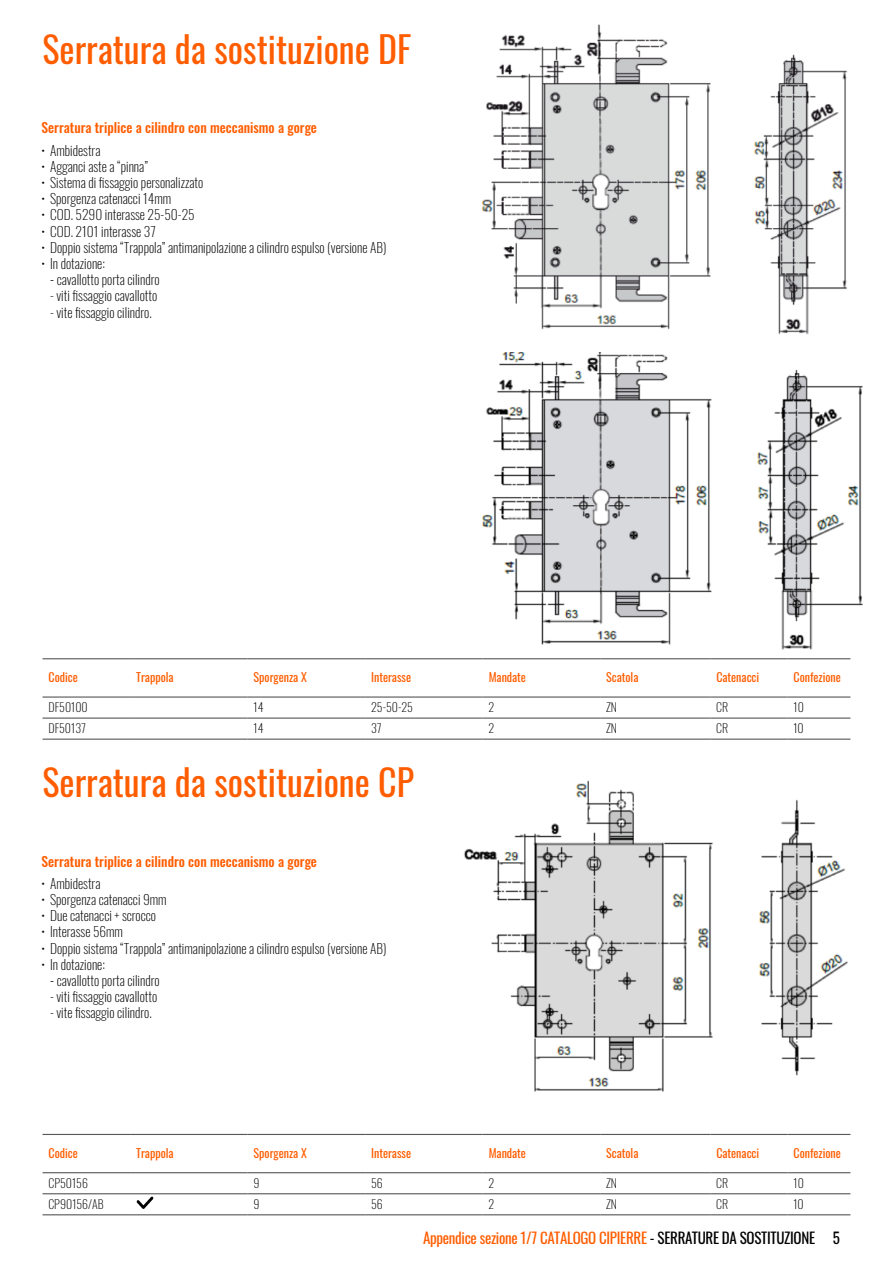
<style>
.page{position:relative;width:893px;height:1263px;background:#fff}
.page>*{position:absolute;margin:0;border:0;box-sizing:border-box;transform-origin:0 0}
.t1{font:36px "Oswald";color:#ff5d00}
.t2{font:15px "Oswald";letter-spacing:-.02em;color:#ff5d00}
.t3{font:200 13.5px "Oswald";color:#000}
.t4{font:500 13.5px "Oswald";color:#ff5d00}
.t5{font:12px "Oswald";color:#ff5d00}
.t6{font:200 12px "Oswald";color:#000}
.s1{font-weight:300}
.s2{color:#000}
</style>
<div class="page">
<img style="left:463px;top:780px;width:385px;height:312px">
<img style="left:482px;top:352px;width:381px;height:298px">
<img style="left:481px;top:24px;width:366px;height:311px">
<hr style="left:43px;top:658px;width:87px;height:1px;background:#575756">
<hr style="left:130px;top:658px;width:118px;height:1px;background:#575756">
<hr style="left:248px;top:658px;width:117px;height:1px;background:#575756">
<hr style="left:365px;top:658px;width:118px;height:1px;background:#575756">
<hr style="left:483px;top:658px;width:117px;height:1px;background:#575756">
<hr style="left:600px;top:658px;width:110px;height:1px;background:#575756">
<hr style="left:710px;top:658px;width:77px;height:1px;background:#575756">
<hr style="left:787px;top:658px;width:63px;height:1px;background:#575756">
<hr style="left:43px;top:696px;width:87px;height:2px;background:#575756">
<hr style="left:130px;top:696px;width:118px;height:2px;background:#575756">
<hr style="left:248px;top:696px;width:117px;height:2px;background:#575756">
<hr style="left:365px;top:696px;width:118px;height:2px;background:#575756">
<hr style="left:483px;top:696px;width:117px;height:2px;background:#575756">
<hr style="left:600px;top:696px;width:110px;height:2px;background:#575756">
<hr style="left:710px;top:696px;width:77px;height:2px;background:#575756">
<hr style="left:787px;top:696px;width:63px;height:2px;background:#575756">
<hr style="left:43px;top:738px;width:87px;height:2px;background:#575756">
<hr style="left:130px;top:738px;width:118px;height:2px;background:#575756">
<hr style="left:248px;top:738px;width:117px;height:2px;background:#575756">
<hr style="left:365px;top:738px;width:118px;height:2px;background:#575756">
<hr style="left:483px;top:738px;width:117px;height:2px;background:#575756">
<hr style="left:600px;top:738px;width:110px;height:2px;background:#575756">
<hr style="left:710px;top:738px;width:77px;height:2px;background:#575756">
<hr style="left:787px;top:738px;width:63px;height:2px;background:#575756">
<hr style="left:43px;top:717px;width:87px;height:2px;background:#575756">
<hr style="left:130px;top:717px;width:118px;height:2px;background:#575756">
<hr style="left:248px;top:717px;width:117px;height:2px;background:#575756">
<hr style="left:365px;top:717px;width:118px;height:2px;background:#575756">
<hr style="left:483px;top:717px;width:117px;height:2px;background:#575756">
<hr style="left:600px;top:717px;width:110px;height:2px;background:#575756">
<hr style="left:710px;top:717px;width:77px;height:2px;background:#575756">
<hr style="left:787px;top:717px;width:63px;height:2px;background:#575756">
<hr style="left:43px;top:1134px;width:87px;height:1px;background:#575756">
<hr style="left:130px;top:1134px;width:118px;height:1px;background:#575756">
<hr style="left:248px;top:1134px;width:117px;height:1px;background:#575756">
<hr style="left:365px;top:1134px;width:118px;height:1px;background:#575756">
<hr style="left:483px;top:1134px;width:117px;height:1px;background:#575756">
<hr style="left:600px;top:1134px;width:110px;height:1px;background:#575756">
<hr style="left:710px;top:1134px;width:77px;height:1px;background:#575756">
<hr style="left:787px;top:1134px;width:63px;height:1px;background:#575756">
<hr style="left:43px;top:1172px;width:87px;height:1px;background:#575756">
<hr style="left:130px;top:1172px;width:118px;height:1px;background:#575756">
<hr style="left:248px;top:1172px;width:117px;height:1px;background:#575756">
<hr style="left:365px;top:1172px;width:118px;height:1px;background:#575756">
<hr style="left:483px;top:1172px;width:117px;height:1px;background:#575756">
<hr style="left:600px;top:1172px;width:110px;height:1px;background:#575756">
<hr style="left:710px;top:1172px;width:77px;height:1px;background:#575756">
<hr style="left:787px;top:1172px;width:63px;height:1px;background:#575756">
<hr style="left:43px;top:1214px;width:87px;height:1px;background:#575756">
<hr style="left:130px;top:1214px;width:118px;height:1px;background:#575756">
<hr style="left:248px;top:1214px;width:117px;height:1px;background:#575756">
<hr style="left:365px;top:1214px;width:118px;height:1px;background:#575756">
<hr style="left:483px;top:1214px;width:117px;height:1px;background:#575756">
<hr style="left:600px;top:1214px;width:110px;height:1px;background:#575756">
<hr style="left:710px;top:1214px;width:77px;height:1px;background:#575756">
<hr style="left:787px;top:1214px;width:63px;height:1px;background:#575756">
<hr style="left:43px;top:1193px;width:87px;height:1px;background:#575756">
<hr style="left:130px;top:1193px;width:118px;height:1px;background:#575756">
<hr style="left:248px;top:1193px;width:117px;height:1px;background:#575756">
<hr style="left:365px;top:1193px;width:118px;height:1px;background:#575756">
<hr style="left:483px;top:1193px;width:117px;height:1px;background:#575756">
<hr style="left:600px;top:1193px;width:110px;height:1px;background:#575756">
<hr style="left:710px;top:1193px;width:77px;height:1px;background:#575756">
<hr style="left:787px;top:1193px;width:63px;height:1px;background:#575756">
<svg style="left:137px;top:1196px;width:16px;height:13px"></svg>
<h1 class="t1" style="left:43px;top:18px;width:370px">Serratura da sostituzione DF</h1>
<p class="t4" style="left:42px;top:121px;width:277px">Serratura triplice a cilindro con meccanismo a gorge</p>
<p class="t3" style="left:42px;top:138px;width:60px">• Ambidestra</p>
<p class="t3" style="left:42px;top:154px;width:108px">• Agganci aste a “pinna”</p>
<p class="t3" style="left:42px;top:171px;width:163px">• Sistema di fissaggio personalizzato</p>
<p class="t3" style="left:42px;top:187px;width:131px">• Sporgenza catenacci 14mm</p>
<p class="t3" style="left:42px;top:203px;width:155px">• COD. 5290 interasse 25-50-25</p>
<p class="t3" style="left:42px;top:219px;width:116px">• COD. 2101 interasse 37</p>
<p class="t3" style="left:42px;top:235px;width:346px">• Doppio sistema “Trappola” antimanipolazione a cilindro espulso (versione AB)</p>
<p class="t3" style="left:42px;top:252px;width:65px">• In dotazione:</p>
<p class="t3" style="left:50px;top:268px;width:111px"><span class="s1">-</span> cavallotto porta cilindro</p>
<p class="t3" style="left:50px;top:284px;width:109px">- viti fissaggio cavallotto</p>
<p class="t3" style="left:50px;top:300px;width:103px">- vite fissaggio cilindro.</p>
<p class="t5" style="left:49px;top:667px;width:31px">Codice</p>
<p class="t5" style="left:136px;top:667px;width:39px">Trappola</p>
<p class="t5" style="left:254px;top:667px;width:55px">Sporgenza X</p>
<p class="t5" style="left:371px;top:667px;width:41px">Interasse</p>
<p class="t5" style="left:489px;top:667px;width:39px">Mandate</p>
<p class="t5" style="left:606px;top:667px;width:34px">Scatola</p>
<p class="t5" style="left:716px;top:667px;width:44px">Catenacci</p>
<p class="t5" style="left:793px;top:667px;width:49px">Confezione</p>
<p class="t6" style="left:48px;top:696px;width:41px">DF50100</p>
<p class="t6" style="left:254px;top:696px;width:12px">14</p>
<p class="t6" style="left:371px;top:696px;width:43px">25-50-25</p>
<p class="t6" style="left:489px;top:696px;width:7px">2</p>
<p class="t6" style="left:606px;top:696px;width:12px">ZN</p>
<p class="t6" style="left:716px;top:696px;width:13px">CR</p>
<p class="t6" style="left:793px;top:696px;width:12px">10</p>
<p class="t6" style="left:48px;top:717px;width:39px">DF50137</p>
<p class="t6" style="left:254px;top:717px;width:12px">14</p>
<p class="t6" style="left:371px;top:717px;width:12px">37</p>
<p class="t6" style="left:489px;top:717px;width:7px">2</p>
<p class="t6" style="left:606px;top:717px;width:12px">ZN</p>
<p class="t6" style="left:716px;top:717px;width:13px">CR</p>
<p class="t6" style="left:793px;top:717px;width:12px">10</p>
<h1 class="t1" style="left:43px;top:751px;width:373px">Serratura da sostituzione CP</h1>
<p class="t4" style="left:42px;top:854px;width:277px">Serratura triplice a cilindro con meccanismo a gorge</p>
<p class="t3" style="left:42px;top:871px;width:60px">• Ambidestra</p>
<p class="t3" style="left:42px;top:887px;width:127px">• Sporgenza catenacci 9mm</p>
<p class="t3" style="left:42px;top:904px;width:116px">• Due catenacci + scrocco</p>
<p class="t3" style="left:42px;top:920px;width:83px">• Interasse 56mm</p>
<p class="t3" style="left:42px;top:936px;width:346px">• Doppio sistema “Trappola” antimanipolazione a cilindro espulso (versione AB)</p>
<p class="t3" style="left:42px;top:952px;width:65px">• In dotazione:</p>
<p class="t3" style="left:50px;top:968px;width:111px"><span class="s1">-</span> cavallotto porta cilindro</p>
<p class="t3" style="left:50px;top:985px;width:109px">- viti fissaggio cavallotto</p>
<p class="t3" style="left:50px;top:1001px;width:103px">- vite fissaggio cilindro.</p>
<p class="t5" style="left:49px;top:1142px;width:31px">Codice</p>
<p class="t5" style="left:136px;top:1142px;width:39px">Trappola</p>
<p class="t5" style="left:254px;top:1142px;width:55px">Sporgenza X</p>
<p class="t5" style="left:371px;top:1142px;width:41px">Interasse</p>
<p class="t5" style="left:489px;top:1142px;width:39px">Mandate</p>
<p class="t5" style="left:606px;top:1142px;width:34px">Scatola</p>
<p class="t5" style="left:716px;top:1142px;width:44px">Catenacci</p>
<p class="t5" style="left:793px;top:1142px;width:49px">Confezione</p>
<p class="t6" style="left:48px;top:1172px;width:41px">CP50156</p>
<p class="t6" style="left:254px;top:1172px;width:8px">9</p>
<p class="t6" style="left:371px;top:1172px;width:13px">56</p>
<p class="t6" style="left:489px;top:1172px;width:7px">2</p>
<p class="t6" style="left:606px;top:1172px;width:12px">ZN</p>
<p class="t6" style="left:716px;top:1172px;width:13px">CR</p>
<p class="t6" style="left:793px;top:1172px;width:12px">10</p>
<p class="t6" style="left:48px;top:1193px;width:57px">CP90156/AB</p>
<p class="t6" style="left:254px;top:1193px;width:8px">9</p>
<p class="t6" style="left:371px;top:1193px;width:13px">56</p>
<p class="t6" style="left:489px;top:1193px;width:7px">2</p>
<p class="t6" style="left:606px;top:1193px;width:12px">ZN</p>
<p class="t6" style="left:716px;top:1193px;width:13px">CR</p>
<p class="t6" style="left:793px;top:1193px;width:12px">10</p>
<p class="t2" style="left:423px;top:1224px;width:418px">Appendice sezione 1/7 CATALOGO CIPIERRE <span class="s2">- SERRATURE DA SOSTITUZIONE 5</span></p>
</div>
